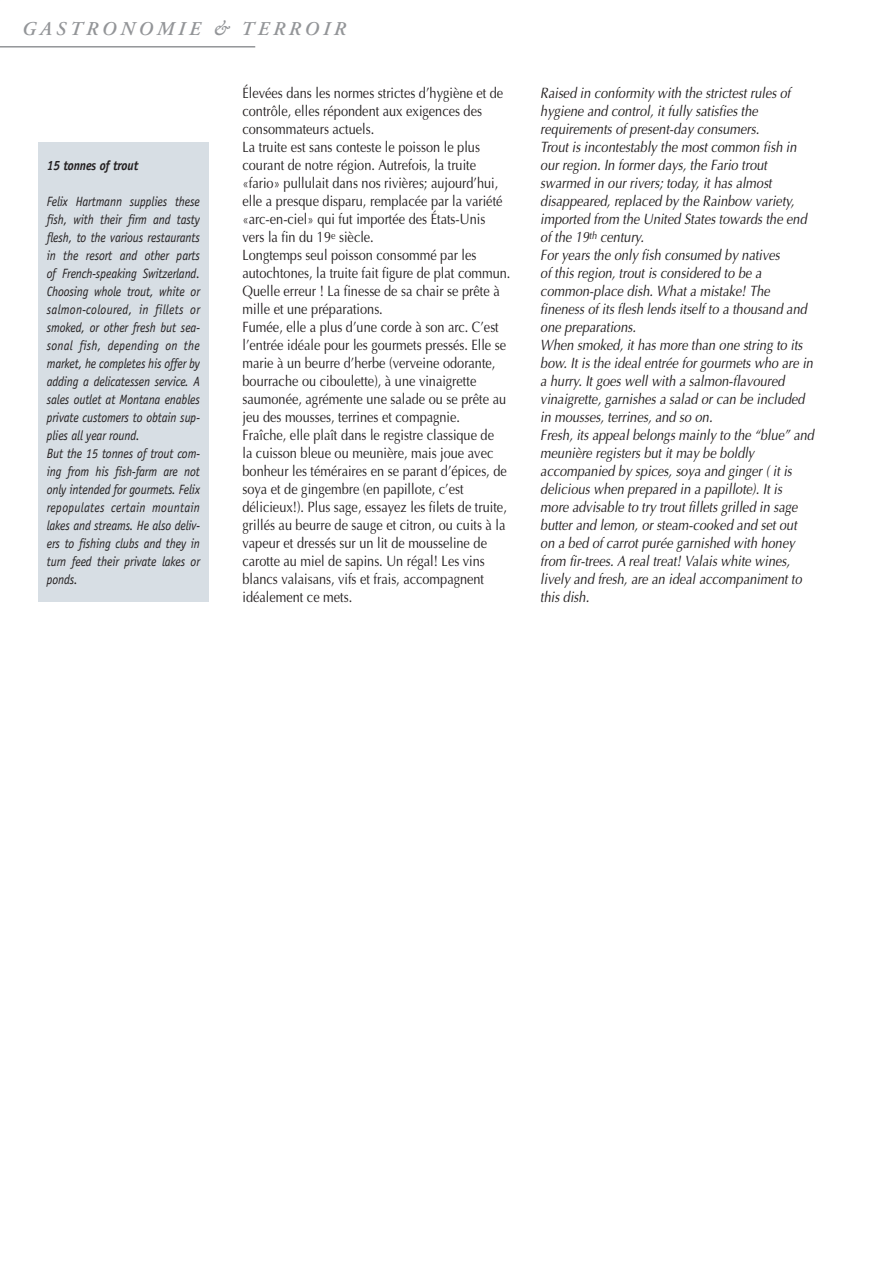
<style>
.page{position:relative;width:893px;height:1262px;background:#fff}
.page>*{position:absolute;margin:0;border:0;box-sizing:border-box;transform-origin:0 0}
.t1{font:italic 600 19.5px "Adobe Garamond";letter-spacing:.205em;color:#939598}
.t2{font:15px/18px "Optima";color:#231f20;scale:.85 1}
.t3{font:italic 15px/18px "Optima";color:#231f20;scale:.85 1}
.t4{font:italic 13.5px/18px "Officina Sans";letter-spacing:-.01em;color:#231f20;scale:.9 1}
.t5{font:italic 700 13.5px "Officina Sans";letter-spacing:-.01em;color:#231f20;scale:.9 1}
</style>
<div class="page">
<hr style="left:0;top:46px;width:255px;height:2px;background:#939598">
<div style="left:38px;top:142px;width:170px;height:460px;background:#d7dee4"></div>
<h1 class="t1" style="left:21px;top:21px;width:325px">GASTRONOMIE &amp; TERROIR</h1>
<p class="t5" style="left:47px;top:160px;width:103px">15 tonnes of trout</p>
<p class="t4" style="left:47px;top:193px;width:172px">Felix Hartmann supplies these fish, with their firm and tasty flesh, to the various restaurants in the resort and other parts of French-speaking Switzerland.<br>Choosing whole trout, white or salmon-coloured, in fillets or smoked, or other fresh but sea&shy;sonal fish, depending on the market, he completes his offer by adding a delicatessen service. A sales outlet at Montana enables private customers to obtain sup&shy;plies all year round.<br>But the 15 tonnes of trout com&shy;ing from his fish-farm are not only intended for gourmets. Felix repopulates certain mountain lakes and streams. He also deliv&shy;ers to fishing clubs and they in turn feed their private lakes or ponds.</p>
<p class="t2" style="left:242px;top:85px;width:317px">Élevées dans les normes strictes d’hygiène et de contrôle, elles répondent aux exigences des consommateurs actuels.<br>La truite est sans conteste le poisson le plus courant de notre région. Autrefois, la truite «fario» pullulait dans nos rivières; aujourd’hui, elle a presque disparu, remplacée par la variété «arc-en-ciel» qui fut importée des États-Unis vers la fin du 19<sup>e</sup> siècle.<br>Longtemps seul poisson consommé par les autochtones, la truite fait figure de plat commun.<br>Quelle erreur ! La finesse de sa chair se prête à mille et une préparations.<br>Fumée, elle a plus d’une corde à son arc. C’est l’entrée idéale pour les gourmets pressés. Elle se marie à un beurre d’herbe (verveine odorante, bourrache ou ciboulette), à une vinaigrette saumonée, agrémente une salade ou se prête au jeu des mousses, terrines et compagnie.<br>Fraîche, elle plaît dans le registre classique de<br>la cuisson bleue ou meunière, mais joue avec bonheur les téméraires en se parant d’épices, de soya et de gingembre (en papillote, c’est délicieux!). Plus sage, essayez les filets de truite, grillés au beurre de sauge et citron, ou cuits à la vapeur et dressés sur un lit de mousseline de carotte au miel de sapins. Un régal! Les vins blancs valaisans, vifs et frais, accompagnent idéalement ce mets.</p>
<p class="t3" style="left:540px;top:85px;width:323px">Raised in conformity with the strictest rules of hygiene and control, it fully satisfies the requirements of present-day consumers.<br>Trout is incontestably the most common fish in our region. In former days, the Fario trout swarmed in our rivers; today, it has almost disappeared, replaced by the Rainbow variety, imported from the United States towards the end of the 19<sup>th</sup> century.<br>For years the only fish consumed by natives<br>of this region, trout is considered to be a common-place dish. What a mistake! The fineness of its flesh lends itself to a thousand and one preparations.<br>When smoked, it has more than one string to its bow. It is the ideal entrée for gourmets who are in a hurry. It goes well with a salmon-flavoured vinaigrette, garnishes a salad or can be included in mousses, terrines, and so on.<br>Fresh, its appeal belongs mainly to the “blue” and meunière registers but it may be boldly accompanied by spices, soya and ginger ( it is delicious when prepared in a papillote). It is more advisable to try trout fillets grilled in sage butter and lemon, or steam-cooked and set out on a bed of carrot purée garnished with honey from fir-trees. A real treat! Valais white wines, lively and fresh, are an ideal accompaniment to this dish.</p>
</div>
